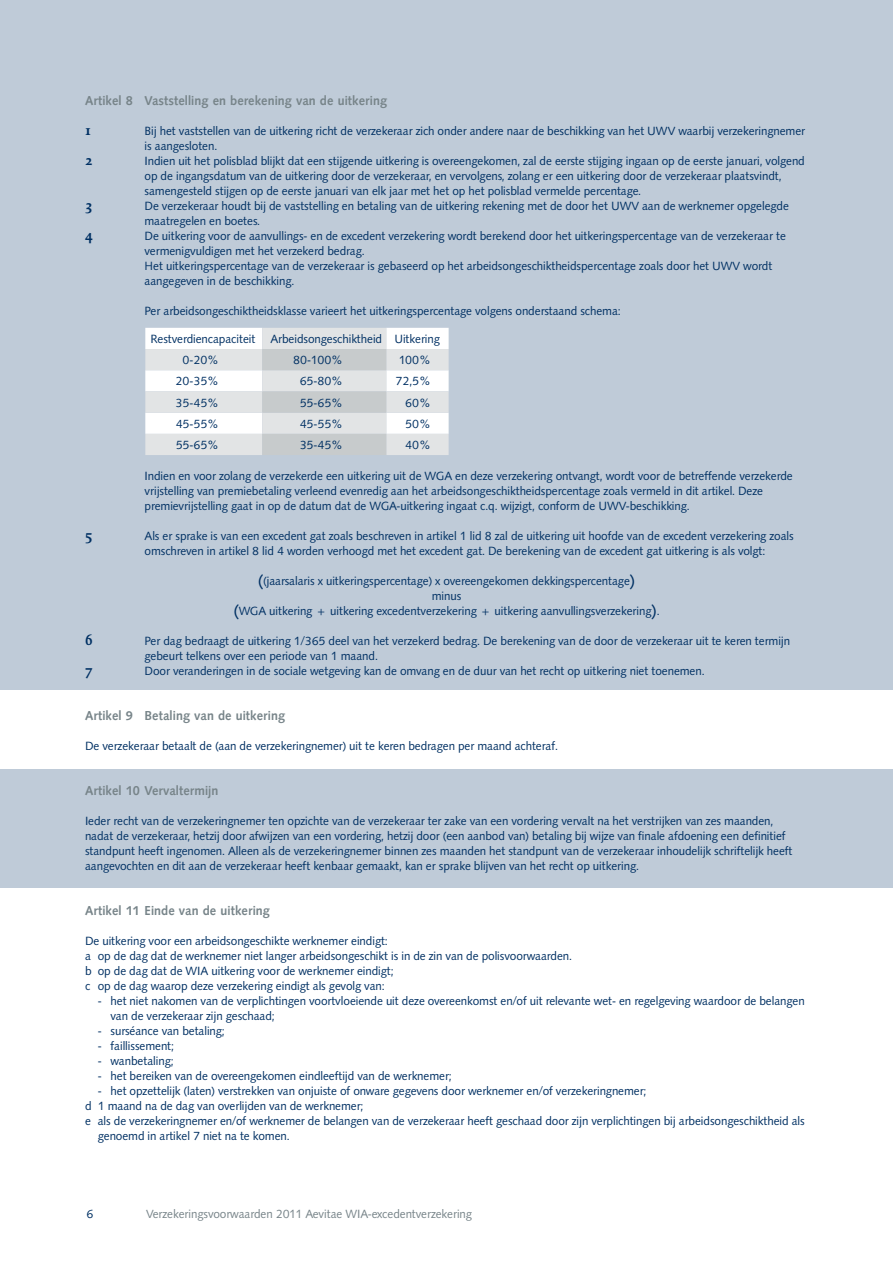
<style>
.page{position:relative;width:893px;height:1263px;background:#fff}
.page>*{position:absolute;margin:0;border:0;box-sizing:border-box;transform-origin:0 0}
.t1{font:700 15px "Quadraat";color:#003063}
.t2{font:700 12.75px "Cg Symphony";letter-spacing:.01em;color:#778489}
.t3{font:11.7px/15px "Cg Symphony";color:#003063}
.t4{font:11.7px "Cg Symphony";color:#778489}
.s1{font-size:17.7px}
</style>
<div class="page">
<div style="left:0;top:769px;width:893px;height:118px;background:#bfcbd8"></div>
<div style="left:0;top:0;width:893px;height:690px;background:#bfcbd8"></div>
<svg style="left:145px;top:328px;width:304px;height:127px"></svg>
<p class="t2" style="left:85px;top:93px;width:304px">Artikel 8 Vaststelling en berekening van de uitkering</p>
<p class="t1" style="left:85px;top:123px;width:7px">1</p>
<p class="t3" style="left:145px;top:123px;width:662px">Bij het vaststellen van de uitkering richt de verzekeraar zich onder andere naar de beschikking van het UWV waarbij verzekeringnemer is aangesloten.</p>
<p class="t1" style="left:85px;top:153px;width:9px">2</p>
<p class="t3" style="left:145px;top:153px;width:662px">Indien uit het polisblad blijkt dat een stijgende uitkering is overeengekomen, zal de eerste stijging ingaan op de eerste januari, volgend op de ingangsdatum van de uitkering door de verzekeraar, en vervolgens, zolang er een uitkering door de verzekeraar plaatsvindt, samengesteld stijgen op de eerste januari van elk jaar met het op het polisblad vermelde percentage.</p>
<p class="t1" style="left:85px;top:198px;width:9px">3</p>
<p class="t3" style="left:145px;top:198px;width:646px">De verzekeraar houdt bij de vaststelling en betaling van de uitkering rekening met de door het UWV aan de werknemer opgelegde maatregelen en boetes.</p>
<p class="t1" style="left:85px;top:228px;width:9px">4</p>
<p class="t3" style="left:145px;top:228px;width:643px">De uitkering voor de aanvullings- en de excedent verzekering wordt berekend door het uitkeringspercentage van de verzekeraar te vermenigvuldigen met het verzekerd bedrag.<br>Het uitkeringspercentage van de verzekeraar is gebaseerd op het arbeidsongeschiktheidspercentage zoals door het UWV wordt aangegeven in de beschikking.</p>
<p class="t3" style="left:145px;top:303px;width:478px">Per arbeidsongeschiktheidsklasse varieert het uitkeringspercentage volgens onderstaand schema:</p>
<p class="t3" style="left:150px;top:331px;width:107px">Restverdiencapaciteit</p>
<p class="t3" style="left:270px;top:331px;width:171px">Arbeidsongeschiktheid Uitkering</p>
<p class="t3" style="left:183px;top:353px;width:38px">0-20%</p>
<p class="t3" style="left:293px;top:353px;width:51px">80-100%</p>
<p class="t3" style="left:399px;top:353px;width:34px">100%</p>
<p class="t3" style="left:176px;top:374px;width:45px">20-35%</p>
<p class="t3" style="left:300px;top:374px;width:45px">65-80%</p>
<p class="t3" style="left:396px;top:374px;width:37px">72,5%</p>
<p class="t3" style="left:176px;top:395px;width:45px">35-45%</p>
<p class="t3" style="left:300px;top:395px;width:45px">55-65%</p>
<p class="t3" style="left:405px;top:395px;width:27px">60%</p>
<p class="t3" style="left:176px;top:416px;width:45px">45-55%</p>
<p class="t3" style="left:300px;top:416px;width:45px">45-55%</p>
<p class="t3" style="left:405px;top:416px;width:27px">50%</p>
<p class="t3" style="left:176px;top:437px;width:45px">55-65%</p>
<p class="t3" style="left:300px;top:437px;width:45px">35-45%</p>
<p class="t3" style="left:405px;top:437px;width:27px">40%</p>
<p class="t3" style="left:145px;top:468px;width:650px">Indien en voor zolang de verzekerde een uitkering uit de WGA en deze verzekering ontvangt, wordt voor de betreffende verzekerde vrijstelling van premiebetaling verleend evenredig aan het arbeidsongeschiktheidspercentage zoals vermeld in dit artikel. Deze premievrijstelling gaat in op de datum dat de WGA-uitkering ingaat c.q. wijzigt, conform de UWV-beschikking.</p>
<p class="t1" style="left:85px;top:528px;width:9px">5</p>
<p class="t3" style="left:145px;top:528px;width:651px">Als er sprake is van een excedent gat zoals beschreven in artikel 1 lid 8 zal de uitkering uit hoofde van de excedent verzekering zoals omschreven in artikel 8 lid 4 worden verhoogd met het excedent gat. De berekening van de excedent gat uitkering is als volgt:</p>
<p class="t3" style="left:233px;top:573px;width:428px;text-align:center"><span class="s1">(</span>(jaarsalaris x uitkeringspercentage) x overeengekomen dekkingspercentage<span class="s1">)<br></span>minus<br><span class="s1">(</span>WGA uitkering + uitkering excedentverzekering + uitkering aanvullingsverzekering<span class="s1">)</span>.</p>
<p class="t1" style="left:85px;top:633px;width:9px">6</p>
<p class="t3" style="left:145px;top:633px;width:647px">Per dag bedraagt de uitkering 1/365 deel van het verzekerd bedrag. De berekening van de door de verzekeraar uit te keren termijn gebeurt telkens over een periode van 1 maand.</p>
<p class="t1" style="left:85px;top:663px;width:9px">7</p>
<p class="t3" style="left:145px;top:663px;width:561px">Door veranderingen in de sociale wetgeving kan de omvang en de duur van het recht op uitkering niet toenemen.</p>
<p class="t2" style="left:85px;top:708px;width:202px">Artikel 9 Betaling van de uitkering</p>
<p class="t3" style="left:85px;top:738px;width:474px">De verzekeraar betaalt de (aan de verzekeringnemer) uit te keren bedragen per maand achteraf.</p>
<p class="t2" style="left:85px;top:783px;width:135px">Artikel 10 Vervaltermijn</p>
<p class="t3" style="left:85px;top:813px;width:709px">Ieder recht van de verzekeringnemer ten opzichte van de verzekeraar ter zake van een vordering vervalt na het verstrijken van zes maanden, nadat de verzekeraar, hetzij door afwijzen van een vordering, hetzij door (een aanbod van) betaling bij wijze van finale afdoening een definitief standpunt heeft ingenomen. Alleen als de verzekeringnemer binnen zes maanden het standpunt van de verzekeraar inhoudelijk schriftelijk heeft aangevochten en dit aan de verzekeraar heeft kenbaar gemaakt, kan er sprake blijven van het recht op uitkering.</p>
<p class="t2" style="left:85px;top:903px;width:186px">Artikel 11 Einde van de uitkering</p>
<p class="t3" style="left:85px;top:933px;width:488px">De uitkering voor een arbeidsongeschikte werknemer eindigt:<br>a op de dag dat de werknemer niet langer arbeidsongeschikt is in de zin van de polisvoorwaarden. b op de dag dat de WIA uitkering voor de werknemer eindigt;<br>c op de dag waarop deze verzekering eindigt als gevolg van:</p>
<p class="t3" style="left:111px;top:993px;width:696px;text-indent:-13px">- het niet nakomen van de verplichtingen voortvloeiende uit deze overeenkomst en/of uit relevante wet- en regelgeving waardoor de belangen van de verzekeraar zijn geschaad;</p>
<p class="t3" style="left:98px;top:1023px;width:129px">- surséance van betaling;</p>
<p class="t3" style="left:98px;top:1038px;width:78px">- faillissement;</p>
<p class="t3" style="left:98px;top:1053px;width:77px">- wanbetaling;</p>
<p class="t3" style="left:98px;top:1068px;width:355px">- het bereiken van de overeengekomen eindleeftijd van de werknemer;</p>
<p class="t3" style="left:98px;top:1083px;width:550px">- het opzettelijk (laten) verstrekken van onjuiste of onware gegevens door werknemer en/of verzekeringnemer;</p>
<p class="t3" style="left:85px;top:1098px;width:280px">d 1 maand na de dag van overlijden van de werknemer;</p>
<p class="t3" style="left:85px;top:1113px;width:721px">e als de verzekeringnemer en/of werknemer de belangen van de verzekeraar heeft geschaad door zijn verplichtingen bij arbeidsongeschiktheid als</p>
<p class="t3" style="left:98px;top:1128px;width:193px">genoemd in artikel 7 niet na te komen.</p>
<p class="t3" style="left:87px;top:1207px;width:8px">6</p>
<p class="t4" style="left:146px;top:1207px;width:327px">Verzekeringsvoorwaarden 2011 Aevitae WIA-excedentverzekering</p>
</div>
